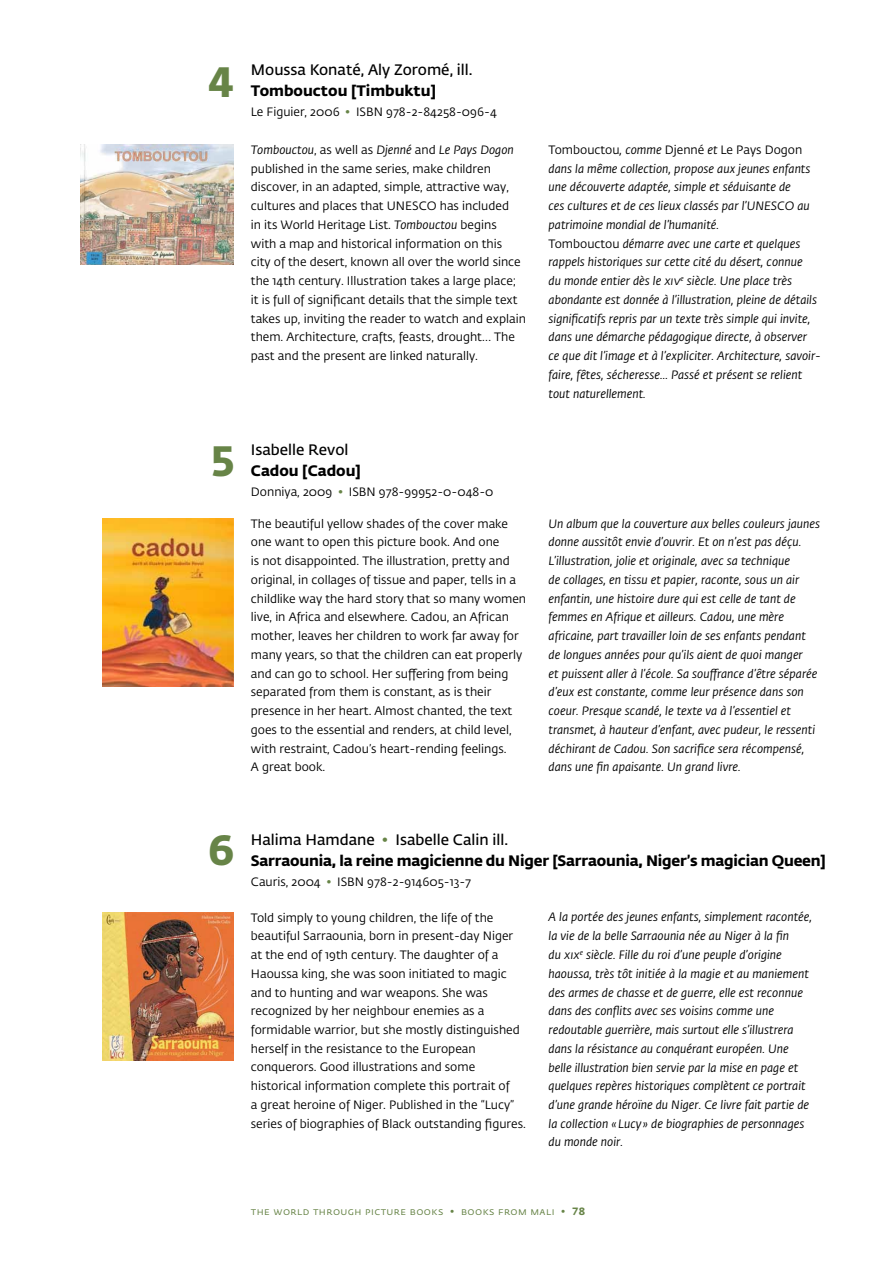
<style>
.page{position:relative;width:893px;height:1263px;background:#fff}
.page>*{position:absolute;margin:0;border:0;box-sizing:border-box;transform-origin:0 0}
.t1{font:700 42px "Fedra Sans Pro";color:#678447}
.t2{font:700 15px/21px "Fedra Sans Pro";letter-spacing:-.01em;color:#000}
.t3{font:600 15px "Fedra Sans Pro";color:#000}
.t4{font:italic 12px/18.8px "Fedra Sans Pro";color:#000}
.t5{font:12px/18.8px "Fedra Sans Pro";color:#000}
.t6{font:10.5px "Fedra Sans Pro";letter-spacing:.04em;color:#678447}
.s1{font-weight:700;color:#678447}
.s2{font-style:italic}
.s3{font-style:normal}
.s4{font-weight:600}
.s5{font-weight:600;color:#678447}
.s6{font-weight:700}
</style>
<div class="page">
<img style="left:81px;top:145px;width:153px;height:120px">
<img style="left:102px;top:518px;width:132px;height:168px">
<img style="left:102px;top:912px;width:132px;height:148px">
<h1 class="t1" style="left:209px;top:48px;width:26px">4</h1>
<p class="t3" style="left:251px;top:59px;width:223px">Moussa Konaté, Aly Zoromé, ill.</p>
<p class="t2" style="left:251px;top:80px;width:187px">Tombouctou [Timbuktu]</p>
<p class="t5" style="left:251px;top:102px;width:247px">Le Figuier, 2006 <span class="s1">•</span> ISBN 978-2-84258-096-4</p>
<p class="t5" style="left:251px;top:140px;width:276px"><span class="s2">Tombouctou</span>, as well as <span class="s2">Djenné</span> and <span class="s2">Le Pays Dogon </span>published in the same series, make children discover, in an adapted, simple, attractive way, cultures and places that UNESCO has included<br>in its World Heritage List. <span class="s2">Tombouctou</span> begins<br>with a map and historical information on this<br>city of the desert, known all over the world since the 14th century. Illustration takes a large place; it is full of significant details that the simple text takes up, inviting the reader to watch and explain them. Architecture, crafts, feasts, drought… The past and the present are linked naturally.</p>
<p class="t4" style="left:548px;top:140px;width:274px"><span class="s3">Tombouctou</span>, comme <span class="s3">Djenné</span> et <span class="s3">Le Pays Dogon </span>dans la même collection, propose aux jeunes enfants une découverte adaptée, simple et séduisante de<br>ces cultures et de ces lieux classés par l’UNESCO au patrimoine mondial de l’humanité.<br><span class="s3">Tombouctou</span> démarre avec une carte et quelques rappels historiques sur cette cité du désert, connue<br>du monde entier dès le xiv<sup>e</sup> siècle. Une place très abondante est donnée à l’illustration, pleine de détails significatifs repris par un texte très simple qui invite, dans une démarche pédagogique directe, à observer<br>ce que dit l’image et à l’expliciter. Architecture, savoir&shy;faire, fêtes, sécheresse... Passé et présent se relient tout naturellement.</p>
<h1 class="t1" style="left:211px;top:428px;width:24px">5</h1>
<p class="t3" style="left:251px;top:439px;width:99px">Isabelle Revol</p>
<p class="t2" style="left:251px;top:459px;width:112px">Cadou [Cadou]</p>
<p class="t5" style="left:251px;top:482px;width:244px">Donniya, 2009 <span class="s1">•</span> ISBN 978-99952-0-048-0</p>
<p class="t5" style="left:251px;top:514px;width:277px">The beautiful yellow shades of the cover make one want to open this picture book. And one<br>is not disappointed. The illustration, pretty and original, in collages of tissue and paper, tells in a childlike way the hard story that so many women live, in Africa and elsewhere. Cadou, an African mother, leaves her children to work far away for many years, so that the children can eat properly and can go to school. Her suffering from being separated from them is constant, as is their presence in her heart. Almost chanted, the text goes to the essential and renders, at child level, with restraint, Cadou’s heart-rending feelings.<br>A great book.</p>
<p class="t4" style="left:549px;top:514px;width:273px">Un album que la couverture aux belles couleurs jaunes donne aussitôt envie d’ouvrir. Et on n’est pas déçu.<br>L’illustration, jolie et originale, avec sa technique<br>de collages, en tissu et papier, raconte, sous un air enfantin, une histoire dure qui est celle de tant de femmes en Afrique et ailleurs. Cadou, une mère africaine, part travailler loin de ses enfants pendant de longues années pour qu’ils aient de quoi manger<br>et puissent aller à l’école. Sa souffrance d’être séparée d’eux est constante, comme leur présence dans son coeur. Presque scandé, le texte va à l’essentiel et transmet, à hauteur d’enfant, avec pudeur, le ressenti déchirant de Cadou. Son sacrifice sera récompensé, dans une fin apaisante. Un grand livre.</p>
<h1 class="t1" style="left:208px;top:816px;width:27px">6</h1>
<p class="t2" style="left:251px;top:828px;width:577px"><span class="s4">Halima Hamdane</span> <span class="s5">•</span> <span class="s4">Isabelle Calin ill.<br></span>Sarraounia, la reine magicienne du Niger [Sarraounia, Niger’s magician Queen]</p>
<p class="t5" style="left:251px;top:872px;width:222px">Cauris, 2004 <span class="s1">•</span> ISBN 978-2-914605-13-7</p>
<p class="t5" style="left:251px;top:907px;width:276px">Told simply to young children, the life of the beautiful Sarraounia, born in present-day Niger at the end of 19th century. The daughter of a Haoussa king, she was soon initiated to magic and to hunting and war weapons. She was recognized by her neighbour enemies as a formidable warrior, but she mostly distinguished herself in the resistance to the European conquerors. Good illustrations and some historical information complete this portrait of<br>a great heroine of Niger. Published in the “Lucy” series of biographies of Black outstanding figures.</p>
<p class="t4" style="left:549px;top:907px;width:265px">A la portée des jeunes enfants, simplement racontée, la vie de la belle Sarraounia née au Niger à la fin<br>du xix<sup>e</sup> siècle. Fille du roi d’une peuple d’origine haoussa, très tôt initiée à la magie et au maniement des armes de chasse et de guerre, elle est reconnue dans des conflits avec ses voisins comme une redoutable guerrière, mais surtout elle s’illustrera dans la résistance au conquérant européen. Une belle illustration bien servie par la mise en page et quelques repères historiques complètent ce portrait d’une grande héroïne du Niger. Ce livre fait partie de la collection « Lucy » de biographies de personnages du monde noir.</p>
<p class="t6" style="left:251px;top:1204px;width:336px">the world through picture books • books from mali • <span class="s6">78</span></p>
</div>
